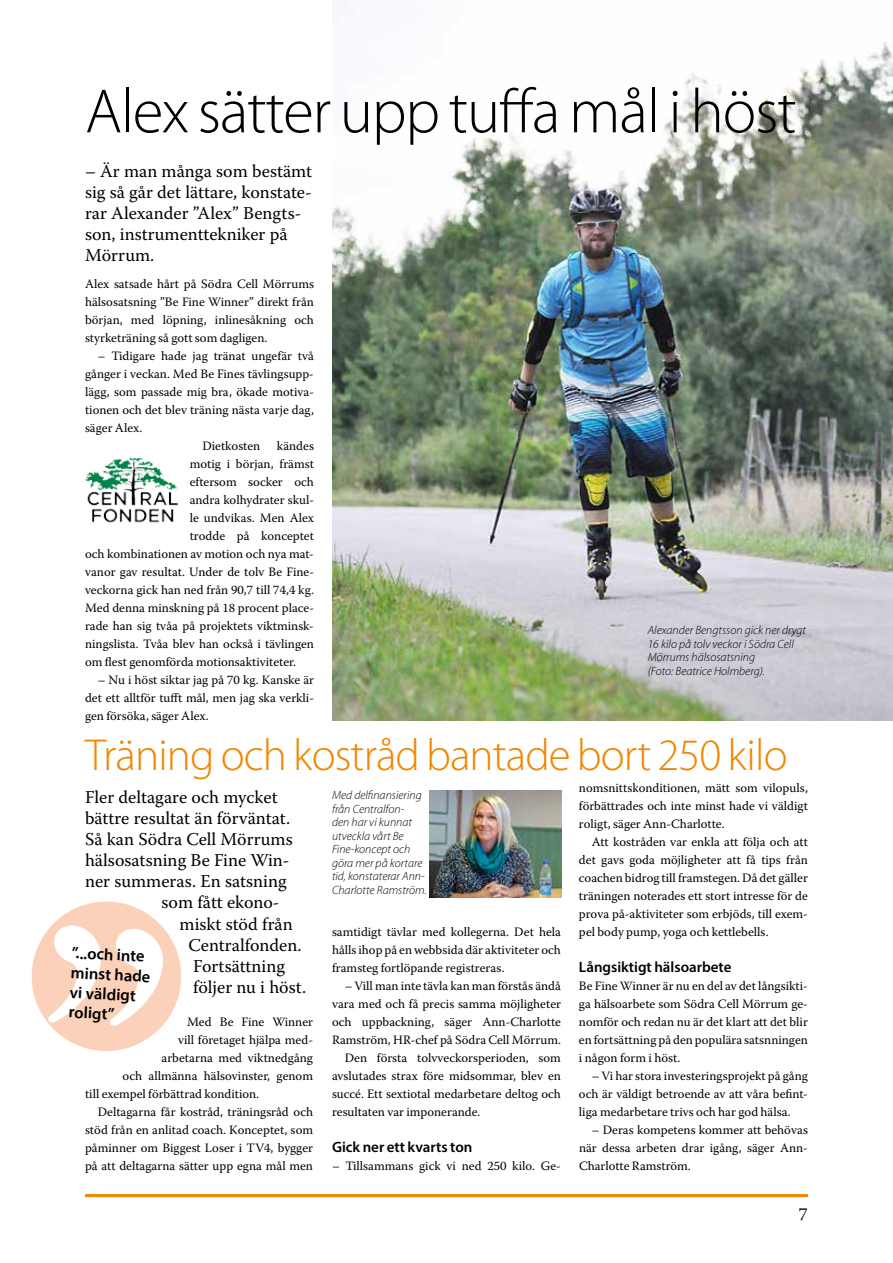
<style>
.page{position:relative;width:893px;height:1263px;background:#fff}
.page>*{position:absolute;margin:0;border:0;box-sizing:border-box;transform-origin:0 0}
.t1{font:300 63px "Myriad Pro";letter-spacing:-.02em;color:#000}
.t2{font:300 45px "Myriad Pro";letter-spacing:-.02em;color:#f18700}
.t3{font:18px/21px "Warnock Pro";color:#000}
.t4{font:600 16.5px/19.8px "Myriad Pro";color:#000}
.t5{font:600 15px "Myriad Pro";color:#000}
.t6{font:12.75px/18px "Warnock Pro";color:#000;text-align:justify}
.t7{font:italic 300 12px/13.5px "Myriad Pro";color:#000}
</style>
<div class="page">
<hr style="left:85px;top:1194px;width:723px;height:3px;background:#f18700">
<img style="left:332px;top:41px;width:561px;height:680px">
<svg style="left:31px;top:901px;width:151px;height:150px"></svg>
<img style="left:429px;top:790px;width:132px;height:107px">
<img style="left:85px;top:458px;width:94px;height:65px">
<h1 class="t1" style="left:85px;top:73px;width:713px">Alex sätter upp tuffa mål i höst</h1>
<h3 class="t3" style="left:85px;top:160px;width:229px">– Är man många som bestämt sig så går det lättare, konstate&shy;rar Alexander ”Alex” Bengts&shy;son, instrumenttekniker på<br>Mörrum.</h3>
<p class="t6" style="left:85px;top:275px;width:230px">Alex satsade hårt på Södra Cell Mörrums hälsosatsning ”Be Fine Winner” direkt från början, med löpning, inlinesåkning och styrketräning så gott som dagligen.</p>
<p class="t6" style="left:98px;top:347px;width:218px">– Tidigare hade jag tränat ungefär två</p>
<p class="t6" style="left:85px;top:365px;width:230px">gånger i veckan. Med Be Fines tävlingsupp-</p>
<p class="t6" style="left:85px;top:383px;width:230px">lägg, som passade mig bra, ökade motiva-</p>
<p class="t6" style="left:85px;top:401px;width:230px">tionen och det blev träning nästa varje dag,</p>
<p class="t6" style="left:85px;top:419px;width:58px">säger Alex.</p>
<p class="t6" style="left:202px;top:437px;width:59px">Dietkosten</p>
<p class="t6" style="left:277px;top:437px;width:39px">kändes</p>
<p class="t6" style="left:190px;top:455px;width:126px">motig i början, främst</p>
<p class="t6" style="left:190px;top:473px;width:126px">eftersom socker och</p>
<p class="t6" style="left:190px;top:491px;width:126px">andra kolhydrater skul-</p>
<p class="t6" style="left:190px;top:509px;width:126px">le undvikas. Men Alex</p>
<p class="t6" style="left:190px;top:527px;width:126px">trodde på konceptet</p>
<p class="t6" style="left:85px;top:545px;width:230px">och kombinationen av motion och nya mat-</p>
<p class="t6" style="left:85px;top:563px;width:230px">vanor gav resultat. Under de tolv Be Fine-</p>
<p class="t6" style="left:85px;top:581px;width:229px">veckorna gick han ned från 90,7 till 74,4 kg.</p>
<p class="t6" style="left:85px;top:599px;width:230px">Med denna minskning på 18 procent place-</p>
<p class="t6" style="left:85px;top:617px;width:230px">rade han sig tvåa på projektets viktminsk-</p>
<p class="t6" style="left:85px;top:635px;width:230px">ningslista. Tvåa blev han också i tävlingen</p>
<p class="t6" style="left:85px;top:653px;width:211px">om flest genomförda motionsaktiviteter.</p>
<p class="t6" style="left:85px;top:671px;width:230px;text-indent:13px">– Nu i höst siktar jag på 70 kg. Kanske är det ett alltför tufft mål, men jag ska verkli&shy;gen försöka, säger Alex.</p>
<p class="t7" style="left:648px;top:623px;width:160px">Alexander Bengtsson gick ner drygt<br>16 kilo på tolv veckor i Södra Cell<br>Mörrums hälsosatsning<br>(Foto: Beatrice Holmberg).</p>
<h2 class="t2" style="left:85px;top:728px;width:704px">Träning och kostråd bantade bort 250 kilo</h2>
<h3 class="t3" style="left:85px;top:787px;width:194px">Fler deltagare och mycket</h3>
<h3 class="t3" style="left:85px;top:808px;width:205px">bättre resultat än förväntat.</h3>
<h3 class="t3" style="left:85px;top:829px;width:209px">Så kan Södra Cell Mörrums</h3>
<h3 class="t3" style="left:85px;top:850px;width:206px">hälsosatsning Be Fine Win-</h3>
<h3 class="t3" style="left:85px;top:871px;width:203px">ner summeras. En satsning</h3>
<h3 class="t3" style="left:162px;top:892px;width:120px">som fått ekono-</h3>
<h3 class="t3" style="left:180px;top:913px;width:115px">miskt stöd från</h3>
<h3 class="t3" style="left:189px;top:934px;width:113px">Centralfonden.</h3>
<h3 class="t3" style="left:193px;top:955px;width:94px">Fortsättning</h3>
<h3 class="t3" style="left:193px;top:976px;width:113px">följer nu i höst.</h3>
<p class="t6" style="left:187px;top:1013px;width:128px">Med Be Fine Winner</p>
<p class="t6" style="left:178px;top:1031px;width:137px">vill företaget hjälpa med-</p>
<p class="t6" style="left:162px;top:1049px;width:153px">arbetarna med viktnedgång</p>
<p class="t6" style="left:123px;top:1067px;width:192px">och allmänna hälsovinster, genom</p>
<p class="t6" style="left:85px;top:1085px;width:174px">till exempel förbättrad kondition.</p>
<p class="t6" style="left:98px;top:1103px;width:217px">Deltagarna får kostråd, träningsråd och</p>
<p class="t6" style="left:85px;top:1121px;width:230px">stöd från en anlitad coach. Konceptet, som</p>
<p class="t6" style="left:85px;top:1139px;width:230px">påminner om Biggest Loser i TV4, bygger</p>
<p class="t6" style="left:85px;top:1157px;width:230px">på att deltagarna sätter upp egna mål men</p>
<p class="t4" style="left:72px;top:942px;width:81px;rotate:3deg">”...och inte minst hade vi väldigt roligt”</p>
<p class="t7" style="left:332px;top:788px;width:96px">Med delfinansiering från Centralfon-<br>den har vi kunnat utveckla vårt Be<br>Fine-koncept och göra mer på kortare tid, konstaterar Ann-<br>Charlotte Ramström.</p>
<p class="t6" style="left:332px;top:923px;width:230px">samtidigt tävlar med kollegerna. Det hela hålls ihop på en webbsida där aktiviteter och framsteg fortlöpande registreras.</p>
<p class="t6" style="left:345px;top:977px;width:218px">– Vill man inte tävla kan man förstås ändå</p>
<p class="t6" style="left:332px;top:995px;width:230px">vara med och få precis samma möjligheter</p>
<p class="t6" style="left:332px;top:1013px;width:230px">och uppbackning, säger Ann-Charlotte</p>
<p class="t6" style="left:332px;top:1031px;width:229px">Ramström, HR-chef på Södra Cell Mörrum.</p>
<p class="t6" style="left:345px;top:1049px;width:218px">Den första tolvveckorsperioden, som</p>
<p class="t6" style="left:332px;top:1067px;width:230px">avslutades strax före midsommar, blev en</p>
<p class="t6" style="left:332px;top:1085px;width:230px">succé. Ett sextiotal medarbetare deltog och</p>
<p class="t6" style="left:332px;top:1103px;width:149px">resultaten var imponerande.</p>
<p class="t5" style="left:332px;top:1137px;width:142px">Gick ner ett kvarts ton</p>
<p class="t6" style="left:332px;top:1157px;width:230px">– Tillsammans gick vi ned 250 kilo. Ge-</p>
<p class="t6" style="left:579px;top:779px;width:230px">nomsnittskonditionen, mätt som vilopuls, förbättrades och inte minst hade vi väldigt roligt, säger Ann-Charlotte.</p>
<p class="t6" style="left:579px;top:833px;width:230px;text-indent:13px">Att kostråden var enkla att följa och att det gavs goda möjligheter att få tips från coachen bidrog till framstegen. Då det gäller träningen noterades ett stort intresse för de prova på-aktiviteter som erbjöds, till exem&shy;pel body pump, yoga och kettlebells.</p>
<p class="t5" style="left:579px;top:957px;width:154px">Långsiktigt hälsoarbete</p>
<p class="t6" style="left:579px;top:977px;width:230px">Be Fine Winner är nu en del av det långsikti&shy;ga hälsoarbete som Södra Cell Mörrum ge&shy;nomför och redan nu är det klart att det blir en fortsättning på den populära satsnningen i någon form i höst.</p>
<p class="t6" style="left:579px;top:1067px;width:230px;text-indent:13px">– Vi har stora investeringsprojekt på gång och är väldigt betroende av att våra befint&shy;liga medarbetare trivs och har god hälsa.</p>
<p class="t6" style="left:579px;top:1121px;width:230px;text-indent:13px">– Deras kompetens kommer att behövas när dessa arbeten drar igång, säger Ann-Charlotte Ramström.</p>
<h3 class="t3" style="left:799px;top:1203px;width:11px">7</h3>
</div>
